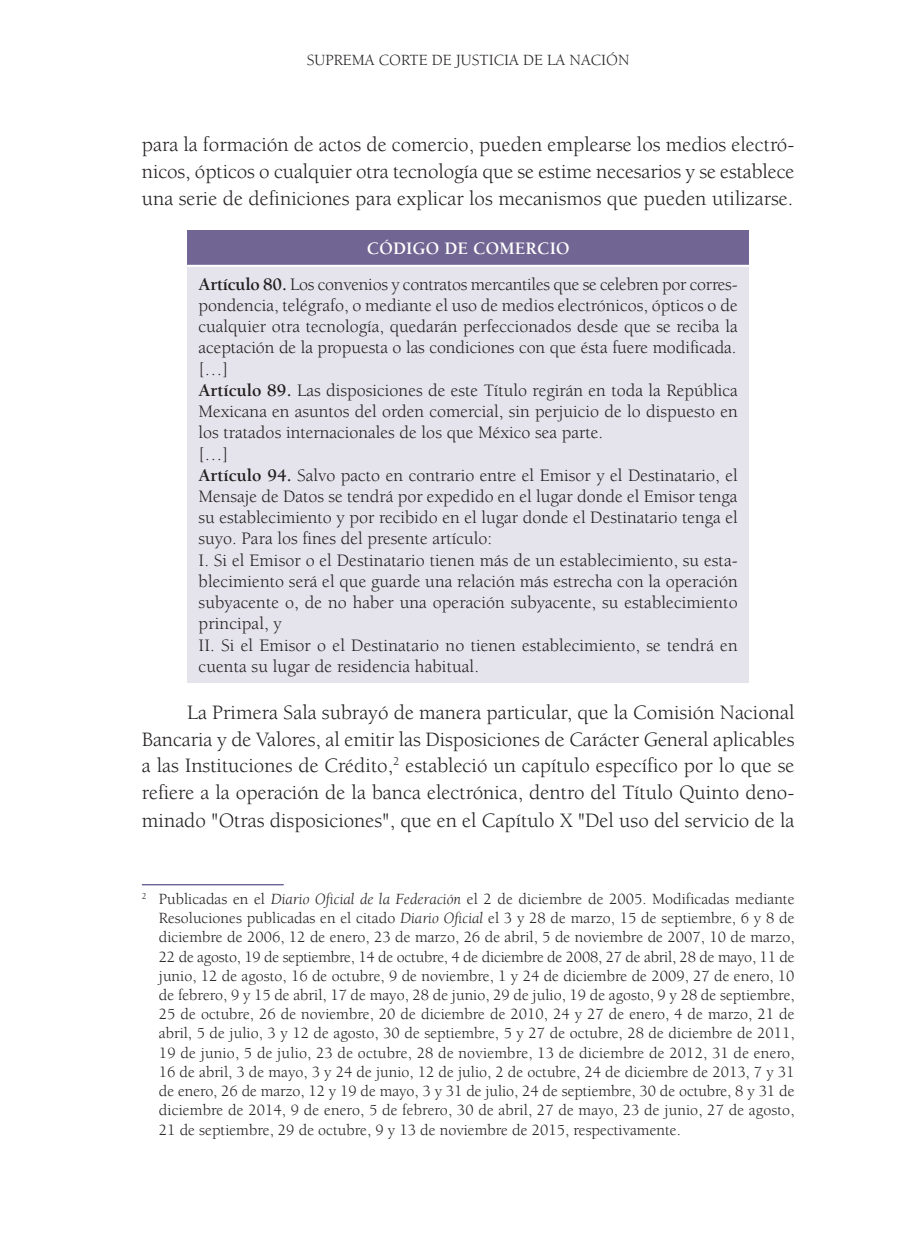
<style>
.page{position:relative;width:908px;height:1248px;background:#fff}
.page>*{position:absolute;margin:0;border:0;box-sizing:border-box;transform-origin:0 0}
.t1{font:21px/27px "Berkeley Std";color:#231f20;text-align:justify}
.t2{font:18px/21.2px "Berkeley Std";color:#231f20;text-align:center}
.t3{font:16px/19.2px "Berkeley Std";color:#231f20;text-align:justify}
.s1{font-weight:700;color:#fff}
.s2{font-weight:700}
.s3{font-style:italic}
</style>
<div class="page">
<div style="left:187px;top:230px;width:561px;height:36px;background:#716693"></div>
<div style="left:187px;top:266px;width:561px;height:417px;background:#e5e3ec"></div>
<hr style="left:187px;top:265px;width:561px;height:2px;background:#fff">
<hr style="left:142px;top:884px;width:141px;height:1px;background:#2e276a">
<p class="t3" style="left:306px;top:51px;width:324px">SUPREMA CORTE DE JUSTICIA DE LA NACIÓN</p>
<p class="t1" style="left:142px;top:131px;width:654px">para la formación de actos de comercio, pueden emplearse los medios electró&shy;nicos, ópticos o cualquier otra tecnología que se estime necesarios y se establece una serie de definiciones para explicar los mecanismos que pueden utilizarse.</p>
<p class="t2" style="left:198px;top:231px;width:540px;line-height:35.4px"><span class="s1">CÓDIGO DE COMERCIO<br></span><span class="s2">Artículo 80.</span> Los convenios y contratos mercantiles que se celebren por corres-</p>
<p class="t2" style="left:198px;top:295px;width:540px;text-align:left">pondencia, telégrafo, o mediante el uso de medios electrónicos, ópticos o de cualquier otra tecnología, quedarán perfeccionados desde que se reciba la aceptación de la propuesta o las condiciones con que ésta fuere modificada. […]<br><span class="s2">Artículo 89.</span> Las disposiciones de este Título regirán en toda la República Mexicana en asuntos del orden comercial, sin perjuicio de lo dispuesto en los tratados internacionales de los que México sea parte.<br>[…]<br><span class="s2">Artículo 94.</span> Salvo pacto en contrario entre el Emisor y el Destinatario, el Mensaje de Datos se tendrá por expedido en el lugar donde el Emisor tenga su establecimiento y por recibido en el lugar donde el Destinatario tenga el suyo. Para los fines del presente artículo:<br>I. Si el Emisor o el Destinatario tienen más de un establecimiento, su esta&shy;blecimiento será el que guarde una relación más estrecha con la operación subyacente o, de no haber una operación subyacente, su establecimiento principal, y<br>II. Si el Emisor o el Destinatario no tienen establecimiento, se tendrá en cuenta su lugar de residencia habitual.</p>
<p class="t1" style="left:142px;top:699px;width:654px;text-indent:45px">La Primera Sala subrayó de manera particular, que la Comisión Nacional Bancaria y de Valores, al emitir las Disposiciones de Carácter General aplicables a las Instituciones de Crédito,<sup>2</sup> estableció un capítulo específico por lo que se refiere a la operación de la banca electrónica, dentro del Título Quinto deno&shy;minado "Otras disposiciones", que en el Capítulo X "Del uso del servicio de la</p>
<p class="t3" style="left:159px;top:889px;width:637px;text-indent:-17px"><sup>2</sup> Publicadas en el <span class="s3">Diario Oficial de la Federación</span> el 2 de diciembre de 2005. Modificadas mediante Resoluciones publicadas en el citado <span class="s3">Diario Oficial</span> el 3 y 28 de marzo, 15 de septiembre, 6 y 8 de diciembre de 2006, 12 de enero, 23 de marzo, 26 de abril, 5 de noviembre de 2007, 10 de marzo, 22 de agosto, 19 de septiembre, 14 de octubre, 4 de diciembre de 2008, 27 de abril, 28 de mayo, 11 de junio, 12 de agosto, 16 de octubre, 9 de noviembre, 1 y 24 de diciembre de 2009, 27 de enero, 10 de febrero, 9 y 15 de abril, 17 de mayo, 28 de junio, 29 de julio, 19 de agosto, 9 y 28 de septiembre, 25 de octubre, 26 de noviembre, 20 de diciembre de 2010, 24 y 27 de enero, 4 de marzo, 21 de abril, 5 de julio, 3 y 12 de agosto, 30 de septiembre, 5 y 27 de octubre, 28 de diciembre de 2011, 19 de junio, 5 de julio, 23 de octubre, 28 de noviembre, 13 de diciembre de 2012, 31 de enero, 16 de abril, 3 de mayo, 3 y 24 de junio, 12 de julio, 2 de octubre, 24 de diciembre de 2013, 7 y 31 de enero, 26 de marzo, 12 y 19 de mayo, 3 y 31 de julio, 24 de septiembre, 30 de octubre, 8 y 31 de diciembre de 2014, 9 de enero, 5 de febrero, 30 de abril, 27 de mayo, 23 de junio, 27 de agosto, 21 de septiembre, 29 de octubre, 9 y 13 de noviembre de 2015, respectivamente.</p>
</div>
